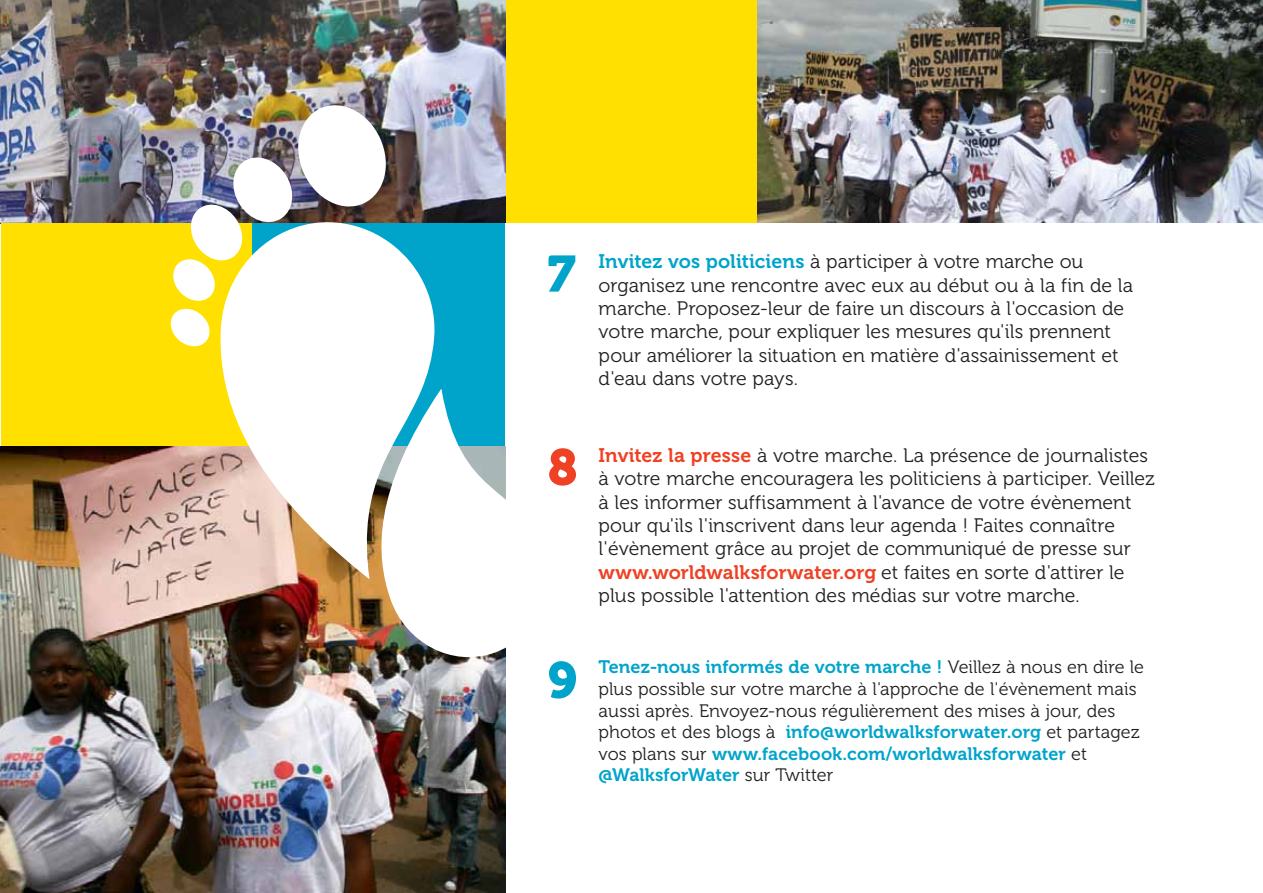
<style>
.page{position:relative;width:1263px;height:893px;background:#fff}
.page>*{position:absolute;margin:0;border:0;box-sizing:border-box;transform-origin:0 0}
.t1{font:50.55px "Museo 900";color:#00a4ca}
.t2{font:50.55px "Museo 900";color:#ef4123}
.t3{font:19.5px/23.4px "Museo 300";color:#231f20}
.t4{font:19.5px "Museo 700";letter-spacing:.005em;color:#ef4123}
.t5{font:18px/21.6px "Museo 300";letter-spacing:.005em;color:#231f20}
.t6{font:18px/21.6px "Museo 700";color:#00a4ca}
.s1{font-family:"Museo 700";color:#00a4ca}
.s2{font-family:"Museo 700";color:#ef4123}
.s3{font-family:"Museo 300";color:#231f20}
</style>
<div class="page">
<div style="left:505px;top:0;width:253px;height:223px;background:#ffe000"></div>
<img style="left:0;top:0;width:505px;height:223px">
<div style="left:1px;top:223px;width:252px;height:223px;background:#ffe000"></div>
<img style="left:758px;top:0;width:505px;height:223px">
<div style="left:253px;top:223px;width:252px;height:223px;background:#00a4ca"></div>
<img style="left:1px;top:446px;width:504px;height:447px">
<svg style="left:372px;top:389px;width:134px;height:278px"></svg>
<img style="left:168px;top:99px;width:224px;height:248px">
<svg style="left:220px;top:221px;width:214px;height:358px;fill:#fff"></svg>
<h1 class="t1" style="left:548px;top:245px;width:30px">7</h1>
<p class="t3" style="left:599px;top:250px;width:536px"><span class="s1">Invitez vos politiciens</span> à participer à votre marche ou organisez une rencontre avec eux au début ou à la fin de la marche. Proposez-leur de faire un discours à l'occasion de votre marche, pour expliquer les mesures qu'ils prennent pour améliorer la situation en matière d'assainissement et d'eau dans votre pays.</p>
<h1 class="t2" style="left:548px;top:439px;width:32px">8</h1>
<h1 class="t1" style="left:548px;top:651px;width:31px">9</h1>
<p class="t3" style="left:599px;top:444px;width:558px"><span class="s2">Invitez la presse</span> à votre marche. La présence de journalistes à votre marche encouragera les politiciens à participer. Veillez à les informer suffisamment à l'avance de votre évènement pour qu'ils l'inscrivent dans leur agenda ! Faites connaître l'évènement grâce au projet de communiqué de presse sur</p>
<p class="t4" style="left:599px;top:561px;width:527px">www.worldwalksforwater.org <span class="s3">et faites en sorte d'attirer le</span></p>
<p class="t3" style="left:599px;top:584px;width:483px">plus possible l'attention des médias sur votre marche.</p>
<p class="t6" style="left:599px;top:657px;width:547px">Tenez-nous informés de votre marche ! <span class="s3">Veillez à nous en dire le</span></p>
<p class="t5" style="left:599px;top:678px;width:543px">plus possible sur votre marche à l'approche de l'évènement mais aussi après. Envoyez-nous régulièrement des mises à jour, des photos et des blogs à <span class="s1">info@worldwalksforwater.org</span> et partagez</p>
<p class="t6" style="left:599px;top:743px;width:490px"><span class="s3">vos plans sur</span> www.facebook.com/worldwalksforwater <span class="s3">et </span>@WalksforWater <span class="s3">sur Twitter</span></p>
</div>
